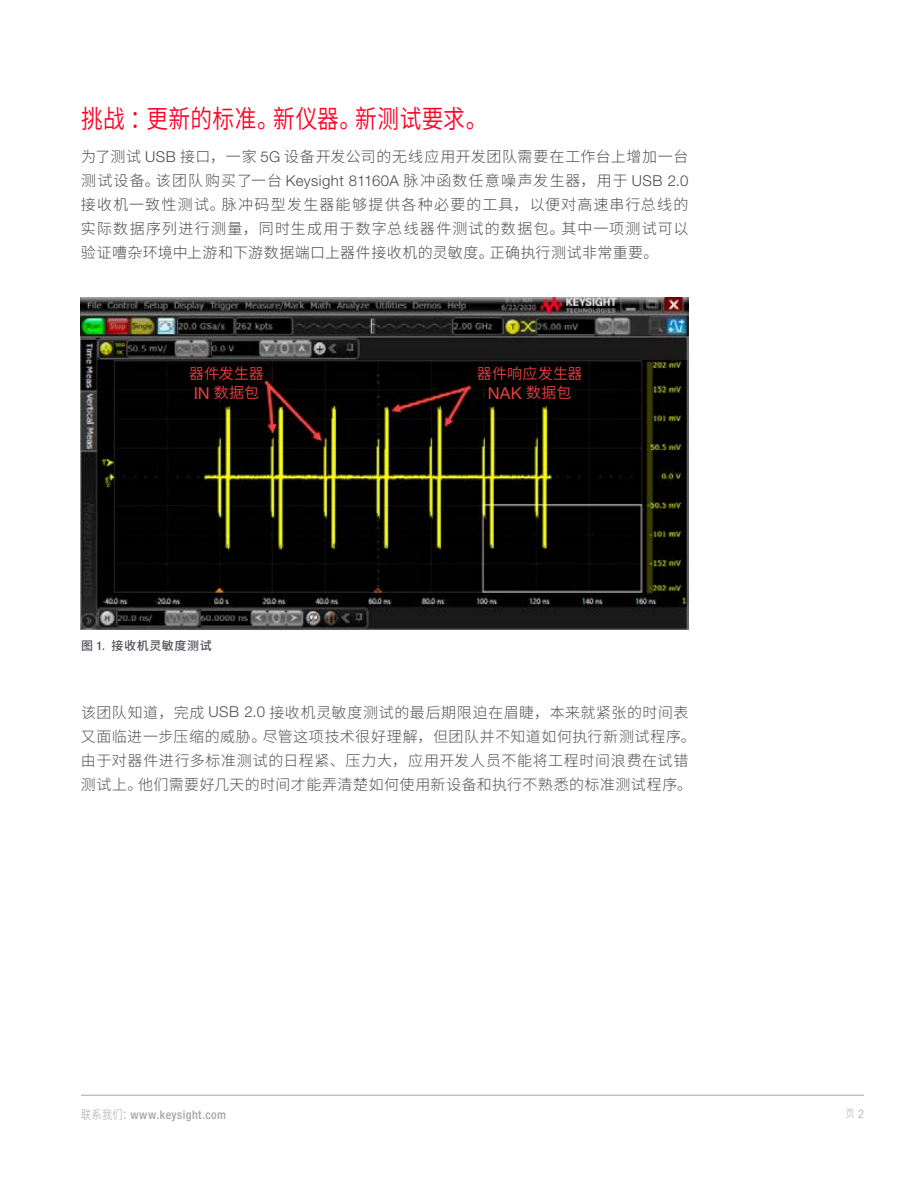
<style>
.page{position:relative;width:918px;height:1188px;background:#fff}
.page>*{position:absolute;margin:0;border:0;box-sizing:border-box;transform-origin:0 0}
.t1{font:25.5px "Source Han Sans SC";letter-spacing:.02em;color:#ff0025;scale:.85 1}
.t2{font:16.5px "Helvetica Neue LT Std";color:#ec3f40}
.t3{font:300 15px/24px "Source Han Sans SC";letter-spacing:.03em;color:#494b4d;text-align:justify}
.t4{font:300 15px/24px "Source Han Sans SC";letter-spacing:.035em;color:#524e56}
.t5{font:15px/18.8px "Source Han Sans SC";letter-spacing:.015em;color:#ec3f40;text-align:center}
.t6{font:500 condensed 12px "Helvetica Neue LT Std";letter-spacing:.04em;color:#a7a2ab}
.t7{font:500 12px "Source Han Sans SC";letter-spacing:.055em;color:#524e56}
.t8{font:300 10.5px "Source Han Sans SC";color:#a7a2ab;scale:.85 1}
.s1{font-family:"Helvetica Neue LT Std"}
.s2{font-family:"Helvetica Neue LT Std";font-size:16.5px}
.s3{font-family:"Source Han Sans SC";font-size:15px}
.s4{font-family:"Helvetica Neue LT Std";font-stretch:condensed}
.s5{font-family:"Source Han Sans SC";font-weight:300;font-stretch:normal}
.s6{font-family:"Helvetica Neue LT Std";font-stretch:condensed;font-size:12px}
</style>
<div class="page">
<hr style="left:81px;top:1095px;width:783px;height:1px;background:#a7a2ab">
<img style="left:81px;top:297px;width:607px;height:333px">
<h1 class="t1" style="left:81px;top:105px;width:480px">挑战：更新的标准。新仪器。新测试要求。</h1>
<p class="t3" style="left:81px;top:145px;width:609px">为了测试 <span class="s1">USB</span> 接口，一家 <span class="s1">5G</span> 设备开发公司的无线应用开发团队需要在工作台上增加一台测试设备。该团队购买了一台 <span class="s1">Keysight 81160A</span> 脉冲函数任意噪声发生器，用于 <span class="s1">USB 2.0</span>接收机一致性测试。脉冲码型发生器能够提供各种必要的工具，以便对高速串行总线的实际数据序列进行测量，同时生成用于数字总线器件测试的数据包。其中一项测试可以验证嘈杂环境中上游和下游数据端口上器件接收机的灵敏度。正确执行测试非常重要。</p>
<p class="t5" style="left:189px;top:365px;width:76px">器件发生器<br><span class="s2">IN</span> 数据包</p>
<p class="t5" style="left:477px;top:365px;width:107px">器件响应发生器</p>
<p class="t2" style="left:488px;top:383px;width:85px">NAK <span class="s3">数据包</span></p>
<p class="t7" style="left:81px;top:639px;width:132px">图 <span class="s4">1.</span> 接收机灵敏度测试</p>
<p class="t4" style="left:81px;top:700px;width:616px">该团队知道，完成 <span class="s1">USB 2.0</span> 接收机灵敏度测试的最后期限迫在眉睫，本来就紧张的时间表又面临进一步压缩的威胁。尽管这项技术很好理解，但团队并不知道如何执行新测试程序。由于对器件进行多标准测试的日程紧、压力大，应用开发人员不能将工程时间浪费在试错测试上。他们需要好几天的时间才能弄清楚如何使用新设备和执行不熟悉的标准测试程序。</p>
<p class="t6" style="left:81px;top:1108px;width:147px"><span class="s5">联系我们：</span>www.keysight.com</p>
<p class="t8" style="left:846px;top:1108px;width:23px">页 <span class="s6">2</span></p>
</div>
